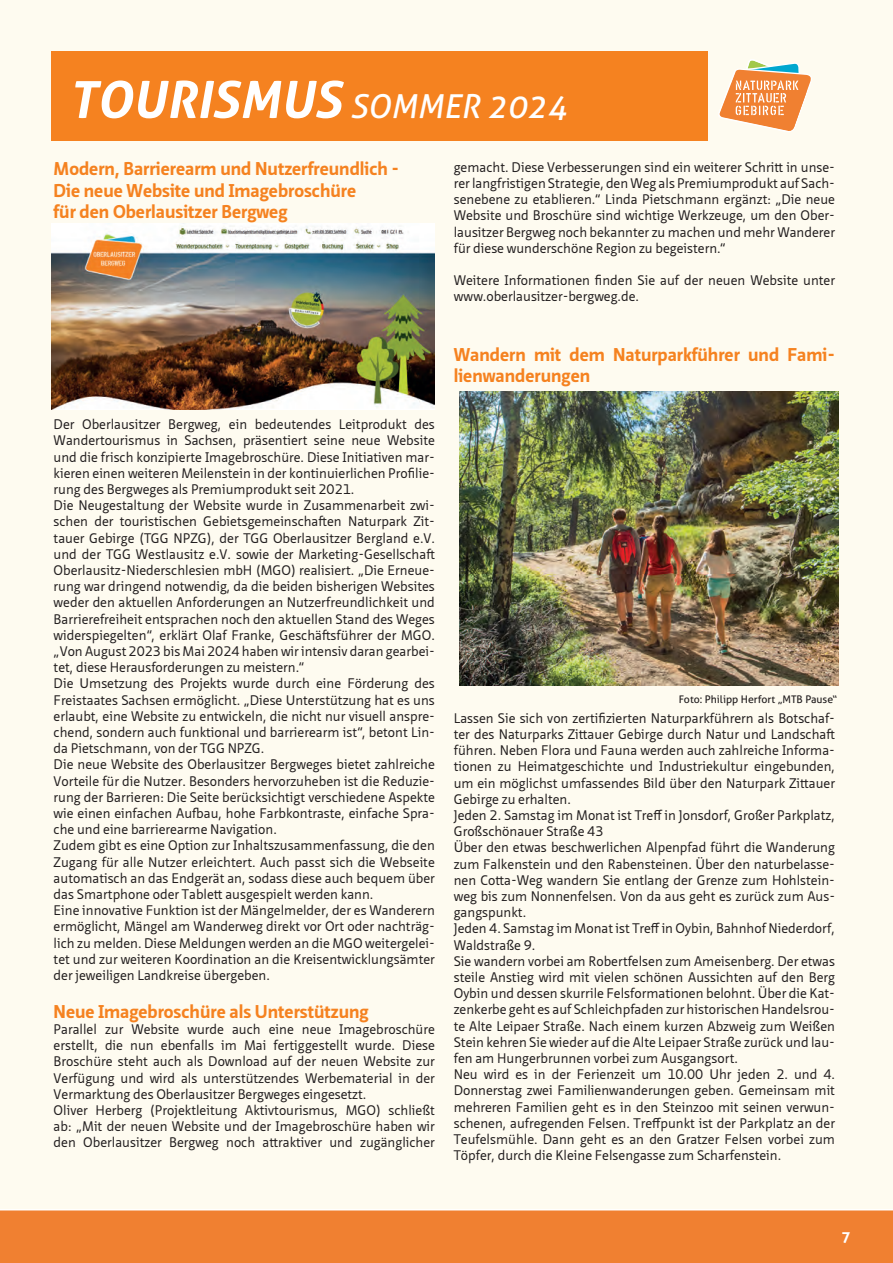
<style>
.page{position:relative;width:893px;height:1263px;background:#fff}
.page>*{position:absolute;margin:0;border:0;box-sizing:border-box;transform-origin:0 0}
.t1{font:italic 33px "Aller";color:#fff}
.t2{font:700 18px/21.6px "Neue Sans Pro";color:#f58220}
.t3{font:700 15px "Aller";color:#fff}
.t4{font:13.5px/16.2px "Neue Sans Pro";color:#231f20}
.t5{font:10.5px "Aller";color:#231f20}
.s1{font-weight:700;font-size:51px}
</style>
<div class="page">
<div style="left:0;top:0;width:893px;height:1229px;background:#fefbf0"></div>
<div style="left:0;top:1209px;width:893px;height:54px;background:#f08031"></div>
<div style="left:51px;top:51px;width:657px;height:89px;background:#f58220"></div>
<svg style="left:718px;top:59px;width:94px;height:73px"></svg>
<img style="left:51px;top:224px;width:384px;height:186px">
<img style="left:459px;top:391px;width:379px;height:294px">
<h1 class="t1" style="left:69px;top:86px;width:499px"><span class="s1">TOURISMUS</span> SOMMER 2024</h1>
<h2 class="t2" style="left:54px;top:158px;width:347px">Modern, Barrierearm und Nutzerfreundlich -<br>Die neue Website und Imagebroschüre<br>für den Oberlausitzer Bergweg</h2>
<p class="t4" style="left:54px;top:416px;width:383px">Der Oberlausitzer Bergweg, ein bedeutendes Leitprodukt des Wandertourismus in Sachsen, präsentiert seine neue Website und die frisch konzipierte Imagebroschüre. Diese Initiativen mar&shy;kieren einen weiteren Meilenstein in der kontinuierlichen Profilie&shy;rung des Bergweges als Premiumprodukt seit 2021.<br>Die Neugestaltung der Website wurde in Zusammenarbeit zwi&shy;schen der touristischen Gebietsgemeinschaften Naturpark Zit&shy;tauer Gebirge (TGG NPZG), der TGG Oberlausitzer Bergland e.V. und der TGG Westlausitz e.V. sowie der Marketing-Gesellschaft Oberlausitz-Niederschlesien mbH (MGO) realisiert. „Die Erneue&shy;rung war dringend notwendig, da die beiden bisherigen Websites weder den aktuellen Anforderungen an Nutzerfreundlichkeit und Barrierefreiheit entsprachen noch den aktuellen Stand des Weges widerspiegelten“, erklärt Olaf Franke, Geschäftsführer der MGO. „Von August 2023 bis Mai 2024 haben wir intensiv daran gearbei&shy;tet, diese Herausforderungen zu meistern.“<br>Die Umsetzung des Projekts wurde durch eine Förderung des Freistaates Sachsen ermöglicht. „Diese Unterstützung hat es uns erlaubt, eine Website zu entwickeln, die nicht nur visuell anspre&shy;chend, sondern auch funktional und barrierearm ist“, betont Lin&shy;da Pietschmann, von der TGG NPZG.<br>Die neue Website des Oberlausitzer Bergweges bietet zahlreiche Vorteile für die Nutzer. Besonders hervorzuheben ist die Reduzie&shy;rung der Barrieren: Die Seite berücksichtigt verschiedene Aspekte wie einen einfachen Aufbau, hohe Farbkontraste, einfache Spra&shy;che und eine barrierearme Navigation.<br>Zudem gibt es eine Option zur Inhaltszusammenfassung, die den Zugang für alle Nutzer erleichtert. Auch passt sich die Webseite automatisch an das Endgerät an, sodass diese auch bequem über das Smartphone oder Tablett ausgespielt werden kann.<br>Eine innovative Funktion ist der Mängelmelder, der es Wanderern ermöglicht, Mängel am Wanderweg direkt vor Ort oder nachträg&shy;lich zu melden. Diese Meldungen werden an die MGO weitergelei&shy;tet und zur weiteren Koordination an die Kreisentwicklungsämter der jeweiligen Landkreise übergeben.</p>
<h2 class="t2" style="left:54px;top:1000px;width:317px">Neue Imagebroschüre als Unterstützung</h2>
<p class="t4" style="left:54px;top:1021px;width:383px">Parallel zur Website wurde auch eine neue Imagebroschüre erstellt, die nun ebenfalls im Mai fertiggestellt wurde. Diese Broschüre steht auch als Download auf der neuen Website zur Verfügung und wird als unterstützendes Werbematerial in der Vermarktung des Oberlausitzer Bergweges eingesetzt.<br>Oliver Herberg (Projektleitung Aktivtourismus, MGO) schließt ab: „Mit der neuen Website und der Imagebroschüre haben wir den Oberlausitzer Bergweg noch attraktiver und zugänglicher</p>
<p class="t4" style="left:454px;top:159px;width:383px;text-align:justify">gemacht. Diese Verbesserungen sind ein weiterer Schritt in unse&shy;rer langfristigen Strategie, den Weg als Premiumprodukt auf Sach&shy;senebene zu etablieren.“ Linda Pietschmann ergänzt: „Die neue Website und Broschüre sind wichtige Werkzeuge, um den Ober&shy;lausitzer Bergweg noch bekannter zu machen und mehr Wanderer für diese wunderschöne Region zu begeistern.“</p>
<p class="t4" style="left:454px;top:272px;width:383px">Weitere Informationen finden Sie auf der neuen Website unter www.oberlausitzer-bergweg.de.</p>
<h2 class="t2" style="left:454px;top:343px;width:383px">Wandern mit dem Naturparkführer und Fami&shy;lienwanderungen</h2>
<p class="t5" style="left:679px;top:693px;width:160px">Foto: Philipp Herfort „MTB Pause“</p>
<p class="t4" style="left:454px;top:710px;width:383px">Lassen Sie sich von zertifizierten Naturparkführern als Botschaf&shy;ter des Naturparks Zittauer Gebirge durch Natur und Landschaft führen. Neben Flora und Fauna werden auch zahlreiche Informa&shy;tionen zu Heimatgeschichte und Industriekultur eingebunden, um ein möglichst umfassendes Bild über den Naturpark Zittauer Gebirge zu erhalten.<br>Jeden 2. Samstag im Monat ist Treff in Jonsdorf, Großer Parkplatz, Großschönauer Straße 43<br>Über den etwas beschwerlichen Alpenpfad führt die Wanderung zum Falkenstein und den Rabensteinen. Über den naturbelasse&shy;nen Cotta-Weg wandern Sie entlang der Grenze zum Hohlstein&shy;weg bis zum Nonnenfelsen. Von da aus geht es zurück zum Aus&shy;gangspunkt.<br>Jeden 4. Samstag im Monat ist Treff in Oybin, Bahnhof Niederdorf, Waldstraße 9.<br>Sie wandern vorbei am Robertfelsen zum Ameisenberg. Der etwas steile Anstieg wird mit vielen schönen Aussichten auf den Berg Oybin und dessen skurrile Felsformationen belohnt. Über die Kat&shy;zenkerbe geht es auf Schleichpfaden zur historischen Handelsrou&shy;te Alte Leipaer Straße. Nach einem kurzen Abzweig zum Weißen Stein kehren Sie wieder auf die Alte Leipaer Straße zurück und lau&shy;fen am Hungerbrunnen vorbei zum Ausgangsort.<br>Neu wird es in der Ferienzeit um 10.00 Uhr jeden 2. und 4.<br>Donnerstag zwei Familienwanderungen geben. Gemeinsam mit mehreren Familien geht es in den Steinzoo mit seinen verwun&shy;schenen, aufregenden Felsen. Treffpunkt ist der Parkplatz an der Teufelsmühle. Dann geht es an den Gratzer Felsen vorbei zum Töpfer, durch die Kleine Felsengasse zum Scharfenstein.</p>
<p class="t3" style="left:841px;top:1227px;width:10px">7</p>
</div>
